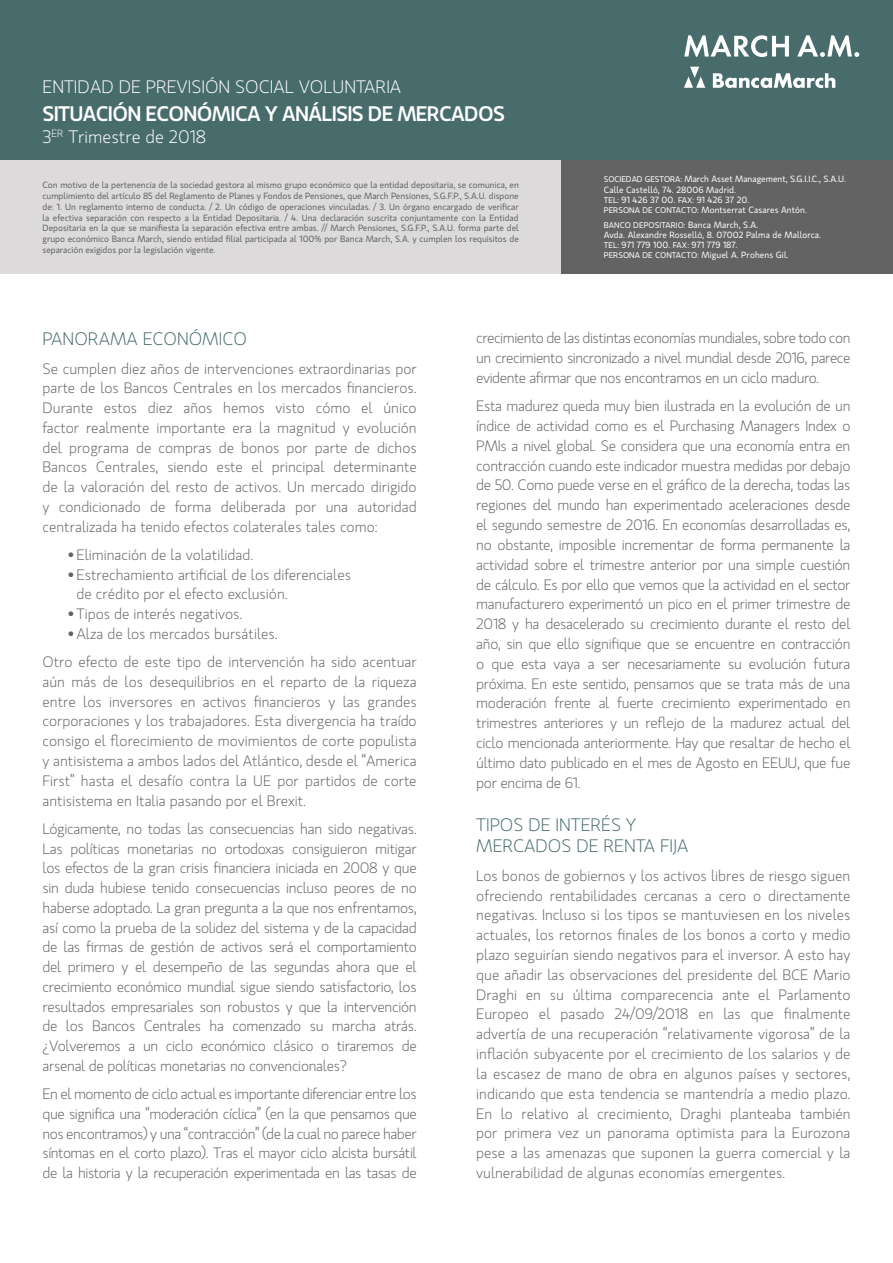
<style>
.page{position:relative;width:893px;height:1263px;background:#fff}
.page>*{position:absolute;margin:0;border:0;box-sizing:border-box;transform-origin:0 0}
.t1{font:500 21px "Gloriola";letter-spacing:-.03em;color:#fff}
.t2{font:300 18px "Gloriola";color:#fff}
.t3{font:300 18px/21.9px "Gloriola";color:#486c6c}
.t4{font:300 15px/19.8px "Gloriola";color:#626362;text-align:justify}
.t5{font:9px/10.8px "Gloriola";color:#626362;text-align:justify}
.t6{font:9px/10.2px "Gloriola";letter-spacing:.01em;color:#fff}
.t7{font:8.25px "Gloriola";letter-spacing:.01em;color:#fff}
.s1{font-size:8.25px}
.s2{font-size:9px}
</style>
<div class="page">
<div style="left:0;top:159px;width:893px;height:115px;background:#dcdada"></div>
<div style="left:561px;top:159px;width:332px;height:115px;background:#626362"></div>
<div style="left:0;top:0;width:893px;height:159px;background:#486c6c"></div>
<svg style="left:684px;top:35px;width:175px;height:53px"></svg>
<p class="t2" style="left:43px;top:76px;width:360px">ENTIDAD DE PREVISIÓN SOCIAL VOLUNTARIA</p>
<h1 class="t1" style="left:43px;top:101px;width:464px">SITUACIÓN ECONÓMICA Y ANÁLISIS DE MERCADOS</h1>
<p class="t2" style="left:43px;top:126px;width:165px">3<sup>ER</sup> Trimestre de 2018</p>
<p class="t5" style="left:43px;top:180px;width:478px">Con motivo de la pertenencia de la sociedad gestora al mismo grupo económico que la entidad depositaria, se comunica, en cumplimiento del artículo 85 del Reglamento de Planes y Fondos de Pensiones, que March Pensiones, S.G.F.P., S.A.U. dispone de: 1. Un reglamento interno de conducta. / 2. Un código de operaciones vinculadas. / 3. Un órgano encargado de verificar la efectiva separación con respecto a la Entidad Depositaria. / 4. Una declaración suscrita conjuntamente con la Entidad Depositaria en la que se manifiesta la separación efectiva entre ambas. // March Pensiones, S.G.F.P., S.A.U. forma parte del grupo económico Banca March, siendo entidad filial participada al 100% por Banca March, S.A. y cumplen los requisitos de separación exigidos por la legislación vigente.</p>
<p class="t6" style="left:604px;top:174px;width:244px"><span class="s1">SOCIEDAD GESTORA:</span> March Asset Management, S.G.I.I.C., S.A.U.<br>Calle Castelló, 74. 28006 Madrid.<br><span class="s1">TEL:</span> 91 426 37 00. <span class="s1">FAX:</span> 91 426 37 20.<br><span class="s1">PERSONA DE CONTACTO:</span> Montserrat Casares Antón.</p>
<p class="t7" style="left:604px;top:220px;width:156px">BANCO DEPOSITARIO: <span class="s2">Banca March, S.A.</span></p>
<p class="t6" style="left:604px;top:230px;width:219px">Avda. Alexandre Rosselló, 8. 07002 Palma de Mallorca.<br><span class="s1">TEL:</span> 971 779 100. <span class="s1">FAX:</span> 971 779 187.<br><span class="s1">PERSONA DE CONTACTO:</span> Miguel A. Prohens Gil.</p>
<p class="t3" style="left:43px;top:329px;width:206px">PANORAMA ECONÓMICO</p>
<p class="t4" style="left:43px;top:359px;width:376px">Se cumplen diez años de intervenciones extraordinarias por parte de los Bancos Centrales en los mercados financieros.<br>Durante estos diez años hemos visto cómo el único factor realmente importante era la magnitud y evolución del programa de compras de bonos por parte de dichos Bancos Centrales, siendo este el principal determinante de la valoración del resto de activos. Un mercado dirigido y condicionado de forma deliberada por una autoridad centralizada ha tenido efectos colaterales tales como:</p>
<p class="t4" style="left:68px;top:545px;width:187px">• Eliminación de la volatilidad.</p>
<p class="t4" style="left:77px;top:565px;width:276px;text-indent:-9px">• Estrechamiento artificial de los diferenciales de crédito por el efecto exclusión.</p>
<p class="t4" style="left:68px;top:604px;width:176px">• Tipos de interés negativos.</p>
<p class="t4" style="left:43px;top:620px;width:376px;line-height:28.2px;text-indent:26px">• Alza de los mercados bursátiles.<br>Otro efecto de este tipo de intervención ha sido acentuar</p>
<p class="t4" style="left:43px;top:672px;width:376px">aún más de los desequilibrios en el reparto de la riqueza entre los inversores en activos financieros y las grandes corporaciones y los trabajadores. Esta divergencia ha traído consigo el florecimiento de movimientos de corte populista y antisistema a ambos lados del Atlántico, desde el “America First” hasta el desafío contra la UE por partidos de corte antisistema en Italia pasando por el Brexit.</p>
<p class="t4" style="left:43px;top:819px;width:376px">Lógicamente, no todas las consecuencias han sido negativas.<br>Las políticas monetarias no ortodoxas consiguieron mitigar los efectos de la gran crisis financiera iniciada en 2008 y que sin duda hubiese tenido consecuencias incluso peores de no haberse adoptado. La gran pregunta a la que nos enfrentamos, así como la prueba de la solidez del sistema y de la capacidad de las firmas de gestión de activos será el comportamiento del primero y el desempeño de las segundas ahora que el crecimiento económico mundial sigue siendo satisfactorio, los resultados empresariales son robustos y que la intervención de los Bancos Centrales ha comenzado su marcha atrás. ¿Volveremos a un ciclo económico clásico o tiraremos de arsenal de políticas monetarias no convencionales?</p>
<p class="t4" style="left:43px;top:1084px;width:376px">En el momento de ciclo actual es importante diferenciar entre los que significa una “moderación cíclica” (en la que pensamos que nos encontramos) y una “contracción” (de la cual no parece haber síntomas en el corto plazo). Tras el mayor ciclo alcista bursátil de la historia y la recuperación experimentada en las tasas de</p>
<p class="t4" style="left:476px;top:328px;width:376px">crecimiento de las distintas economías mundiales, sobre todo con un crecimiento sincronizado a nivel mundial desde 2016, parece evidente afirmar que nos encontramos en un ciclo maduro.</p>
<p class="t4" style="left:476px;top:396px;width:376px">Esta madurez queda muy bien ilustrada en la evolución de un índice de actividad como es el Purchasing Managers Index o PMIs a nivel global. Se considera que una economía entra en contracción cuando este indicador muestra medidas por debajo de 50. Como puede verse en el gráfico de la derecha, todas las regiones del mundo han experimentado aceleraciones desde el segundo semestre de 2016. En economías desarrolladas es, no obstante, imposible incrementar de forma permanente la actividad sobre el trimestre anterior por una simple cuestión de cálculo. Es por ello que vemos que la actividad en el sector manufacturero experimentó un pico en el primer trimestre de 2018 y ha desacelerado su crecimiento durante el resto del año, sin que ello signifique que se encuentre en contracción o que esta vaya a ser necesariamente su evolución futura próxima. En este sentido, pensamos que se trata más de una moderación frente al fuerte crecimiento experimentado en trimestres anteriores y un reflejo de la madurez actual del ciclo mencionada anteriormente. Hay que resaltar de hecho el último dato publicado en el mes de Agosto en EEUU, que fue por encima de 61.</p>
<p class="t3" style="left:476px;top:814px;width:214px">TIPOS DE INTERÉS Y<br>MERCADOS DE RENTA FIJA</p>
<p class="t4" style="left:476px;top:866px;width:376px">Los bonos de gobiernos y los activos libres de riesgo siguen ofreciendo rentabilidades cercanas a cero o directamente negativas. Incluso si los tipos se mantuviesen en los niveles actuales, los retornos finales de los bonos a corto y medio plazo seguirían siendo negativos para el inversor. A esto hay que añadir las observaciones del presidente del BCE Mario Draghi en su última comparecencia ante el Parlamento Europeo el pasado 24/09/2018 en las que finalmente advertía de una recuperación “relativamente vigorosa” de la inflación subyacente por el crecimiento de los salarios y de la escasez de mano de obra en algunos países y sectores, indicando que esta tendencia se mantendría a medio plazo.<br>En lo relativo al crecimiento, Draghi planteaba también por primera vez un panorama optimista para la Eurozona pese a las amenazas que suponen la guerra comercial y la vulnerabilidad de algunas economías emergentes.</p>
</div>
